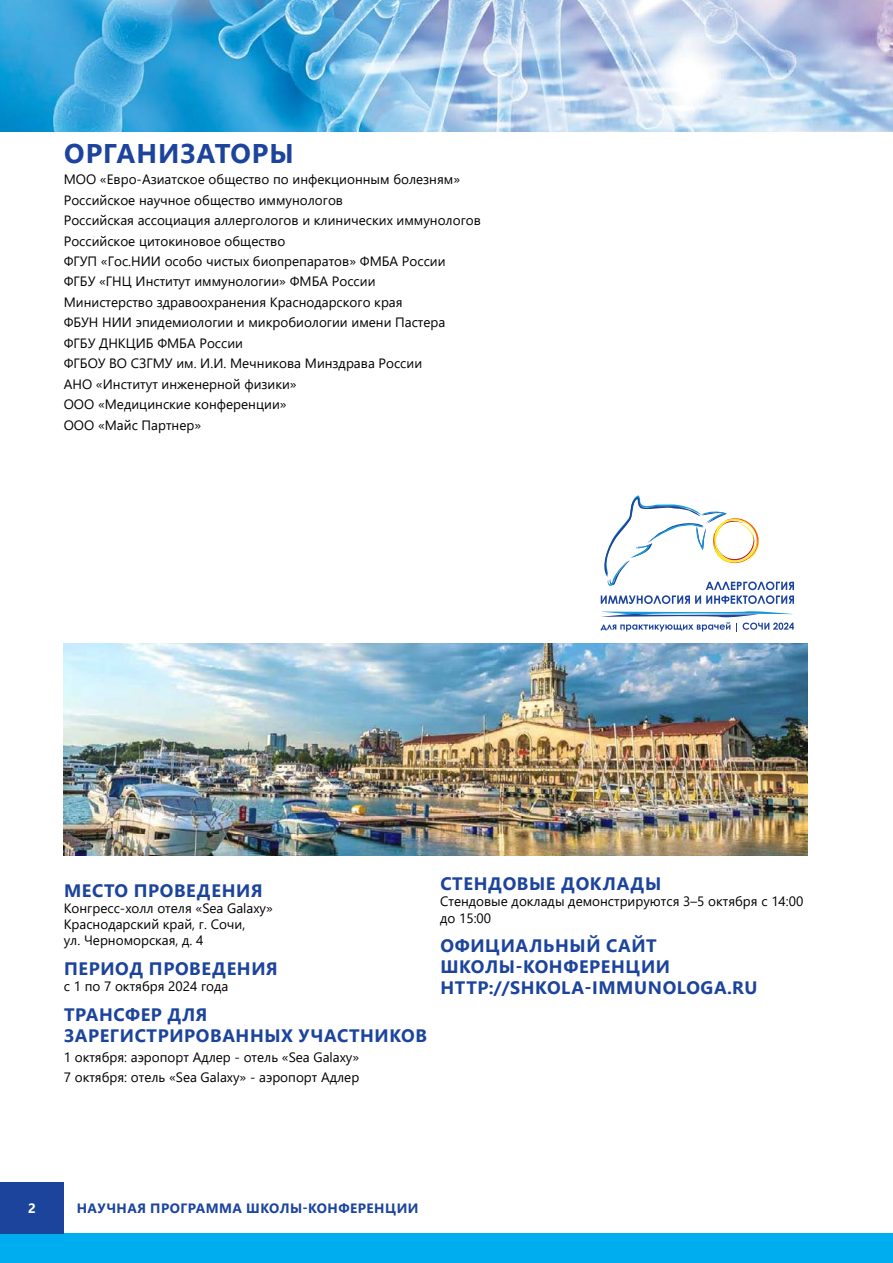
<style>
.page{position:relative;width:893px;height:1263px;background:#fff}
.page>*{position:absolute;margin:0;border:0;box-sizing:border-box;transform-origin:0 0}
.t1{font:700 27px "Segoe UI";letter-spacing:.035em;color:#1c449c}
.t2{font:700 18px/21px "Segoe UI";letter-spacing:.035em;color:#1c449c}
.t3{font:13.5px/20.4px "Segoe UI";color:#000}
.t4{font:700 13.5px "Segoe UI";letter-spacing:.035em;color:#1c449c}
.t5{font:700 13.5px "Segoe UI";color:#fff}
</style>
<div class="page">
<img style="left:0;top:0;width:893px;height:132px">
<div style="left:0;top:1233px;width:893px;height:30px;background:#00aeef"></div>
<div style="left:0;top:1182px;width:64px;height:51px;background:#1c449c"></div>
<img style="left:64px;top:643px;width:744px;height:213px">
<svg style="left:601px;top:611px;width:193px;height:20px"></svg>
<svg style="left:600px;top:495px;width:194px;height:109px"></svg>
<h1 class="t1" style="left:64px;top:128px;width:231px">ОРГАНИЗАТОРЫ</h1>
<p class="t3" style="left:64px;top:168px;width:419px">МОО «Евро-Азиатское общество по инфекционным болезням» Российское научное общество иммунологов<br>Российская ассоциация аллергологов и клинических иммунологов Российское цитокиновое общество<br>ФГУП «Гос.НИИ особо чистых биопрепаратов» ФМБА России<br>ФГБУ «ГНЦ Институт иммунологии» ФМБА России<br>Министерство здравоохранения Краснодарского края<br>ФБУН НИИ эпидемиологии и микробиологии имени Пастера<br>ФГБУ ДНКЦИБ ФМБА России<br>ФГБОУ ВО СЗГМУ им. И.И. Мечникова Минздрава России<br>АНО «Институт инженерной физики»<br>ООО «Медицинские конференции»<br>ООО «Майс Партнер»</p>
<h2 class="t2" style="left:64px;top:878px;width:200px">МЕСТО ПРОВЕДЕНИЯ</h2>
<p class="t3" style="left:64px;top:899px;width:211px;line-height:16.2px">Конгресс-холл отеля «Sea Galaxy»<br>Краснодарский край, г. Сочи,<br>ул. Черноморская, д. 4</p>
<h2 class="t2" style="left:64px;top:956px;width:215px">ПЕРИОД ПРОВЕДЕНИЯ</h2>
<p class="t3" style="left:64px;top:975px;width:166px">с 1 по 7 октября 2024 года</p>
<h2 class="t2" style="left:64px;top:1002px;width:364px">ТРАНСФЕР ДЛЯ<br>ЗАРЕГИСТРИРОВАННЫХ УЧАСТНИКОВ</h2>
<p class="t3" style="left:64px;top:1046px;width:297px">1 октября: аэропорт Адлер - отель «Sea Galaxy»<br>7 октября: отель «Sea Galaxy» - аэропорт Адлер</p>
<h2 class="t2" style="left:440px;top:872px;width:222px">СТЕНДОВЫЕ ДОКЛАДЫ</h2>
<p class="t3" style="left:440px;top:892px;width:365px;line-height:16.2px">Стендовые доклады демонстрируются 3–5 октября с 14:00 до 15:00</p>
<h2 class="t2" style="left:440px;top:934px;width:319px">ОФИЦИАЛЬНЫЙ САЙТ<br>ШКОЛЫ-КОНФЕРЕНЦИИ<br>HTTP://SHKOLA-IMMUNOLOGA.RU</h2>
<p class="t5" style="left:28px;top:1195px;width:9px">2</p>
<p class="t4" style="left:77px;top:1195px;width:343px">НАУЧНАЯ ПРОГРАММА ШКОЛЫ-КОНФЕРЕНЦИИ</p>
</div>
